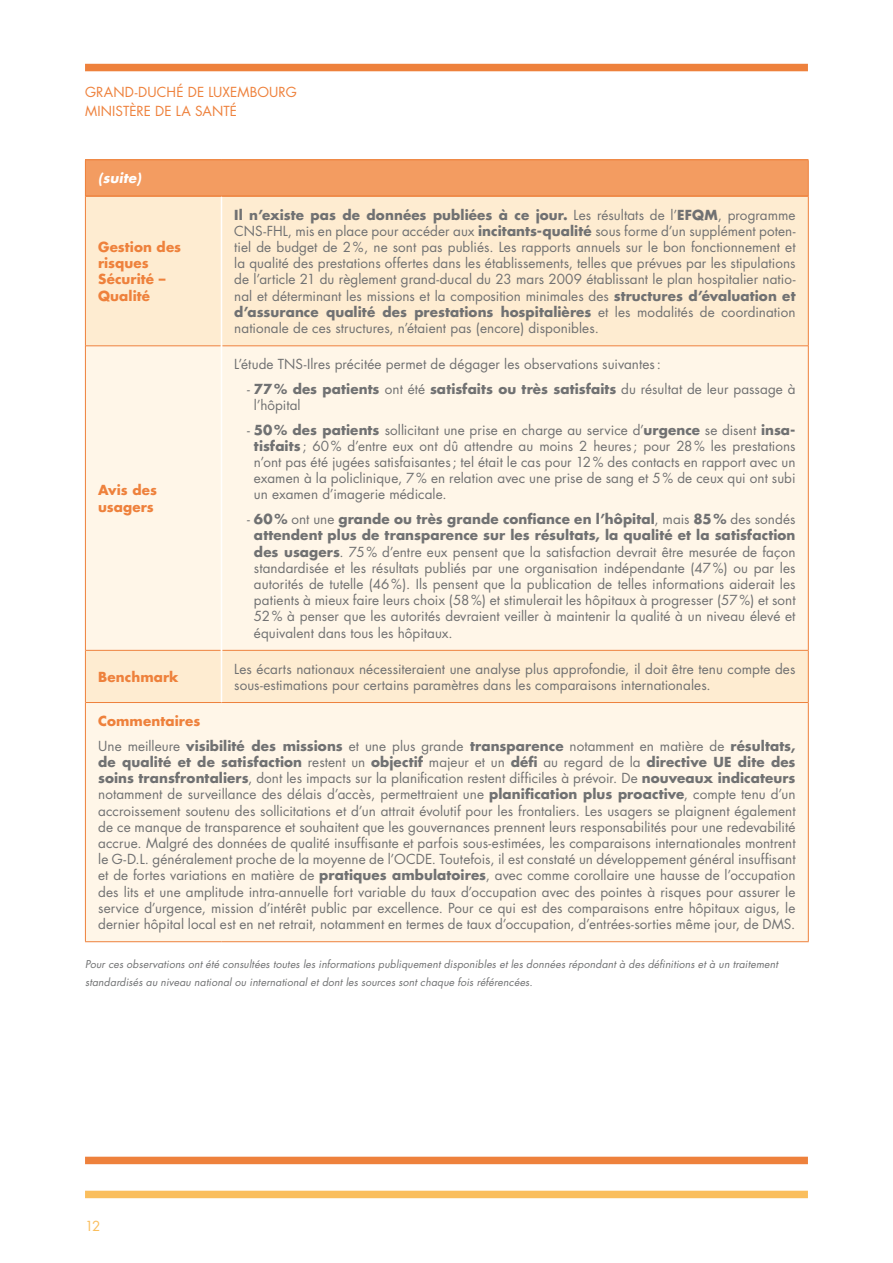
<style>
.page{position:relative;width:893px;height:1263px;background:#fff}
.page>*{position:absolute;margin:0;border:0;box-sizing:border-box;transform-origin:0 0}
.t1{font:13.5px/16.2px "Futura";letter-spacing:.005em;color:#707172;text-align:justify}
.t2{font:700 13.5px/16.2px "Futura";letter-spacing:.005em;color:#ee813c}
.t3{font:13.5px "Futura";color:#ee813c}
.t4{font:italic 700 13.5px "Futura";letter-spacing:.01em;color:#fff}
.t5{font:13.5px "Futura";color:#fabe5d}
.t6{font:italic 10.5px/18px "Futura";letter-spacing:.01em;color:#707172}
.s1{font-weight:700}
.s2{font-weight:700;color:#ee813c}
</style>
<div class="page">
<div style="left:85px;top:1157px;width:723px;height:7px;background:#ee813c"></div>
<div style="left:85px;top:1191px;width:723px;height:7px;background:#fabe5d"></div>
<div style="left:85px;top:64px;width:723px;height:7px;background:#ee813c"></div>
<div style="left:85px;top:160px;width:723px;height:36px;background:#f39c61"></div>
<div style="left:86px;top:197px;width:722px;height:148px;background:#feecd1"></div>
<svg style="left:86px;top:346px;width:722px;height:595px;background:#fef4e5"></svg>
<hr style="left:85px;top:159px;width:136px;height:1px;background:#ee813c">
<hr style="left:221px;top:159px;width:588px;height:1px;background:#ee813c">
<hr style="left:85px;top:160px;width:1px;height:36px;background:#ee813c">
<hr style="left:808px;top:160px;width:1px;height:36px;background:#ee813c">
<hr style="left:86px;top:195px;width:135px;height:2px;background:#ee813c">
<hr style="left:221px;top:195px;width:587px;height:2px;background:#ee813c">
<hr style="left:85px;top:196px;width:1px;height:150px;background:#ee813c">
<hr style="left:808px;top:196px;width:1px;height:150px;background:#ee813c">
<hr style="left:85px;top:346px;width:1px;height:304px;background:#ee813c">
<hr style="left:808px;top:346px;width:1px;height:304px;background:#ee813c">
<hr style="left:85px;top:650px;width:1px;height:52px;background:#ee813c">
<hr style="left:808px;top:650px;width:1px;height:52px;background:#ee813c">
<hr style="left:85px;top:702px;width:1px;height:239px;background:#ee813c">
<hr style="left:808px;top:702px;width:1px;height:239px;background:#ee813c">
<hr style="left:86px;top:345px;width:135px;height:1px;background:#ee813c">
<hr style="left:222px;top:345px;width:586px;height:1px;background:#ee813c">
<hr style="left:86px;top:650px;width:135px;height:1px;background:#ee813c">
<hr style="left:222px;top:650px;width:586px;height:1px;background:#ee813c">
<hr style="left:86px;top:702px;width:135px;height:1px;background:#ee813c">
<hr style="left:221px;top:702px;width:587px;height:1px;background:#ee813c">
<hr style="left:85px;top:941px;width:136px;height:1px;background:#ee813c">
<hr style="left:221px;top:941px;width:588px;height:1px;background:#ee813c">
<hr style="left:221px;top:197px;width:1px;height:149px;background:#fff">
<hr style="left:221px;top:346px;width:1px;height:304px;background:#fff">
<hr style="left:221px;top:650px;width:1px;height:52px;background:#fff">
<p class="t3" style="left:85px;top:83px;width:11px">grand</p>
<p class="t3" style="left:135px;top:83px;width:14px">-duché</p>
<p class="t3" style="left:188px;top:83px;width:53px">de luxembourg</p>
<p class="t3" style="left:85px;top:103px;width:20px">Minist</p>
<p class="t3" style="left:129px;top:103px;width:83px">ère de la Santé</p>
<p class="t4" style="left:98px;top:169px;width:45px">(suite)</p>
<p class="t2" style="left:98px;top:239px;width:84px">Gestion des risques<br>Sécurité –<br>Qualité</p>
<p class="t2" style="left:98px;top:482px;width:60px">Avis des usagers</p>
<p class="t1" style="left:234px;top:207px;width:563px"><span class="s1">Il n’existe pas de données publiées à ce jour.</span> Les résultats de l’<span class="s1">EFQM</span>, programme CNS-FHL, mis en place pour accéder aux <span class="s1">incitants-qualité</span> sous forme d’un supplément poten&shy;tiel de budget de 2%, ne sont pas publiés. Les rapports annuels sur le bon fonctionnement et la qualité des prestations offertes dans les établissements, telles que prévues par les stipulations de l’article 21 du règlement grand-ducal du 23 mars 2009 établissant le plan hospitalier natio&shy;nal et déterminant les missions et la composition minimales des <span class="s1">structures d’évaluation et d’assurance qualité des prestations hospitalières</span> et les modalités de coordination nationale de ces structures, n’étaient pas (encore) disponibles.</p>
<p class="t1" style="left:234px;top:356px;width:428px">L’étude TNS-Ilres précitée permet de dégager les observations suivantes:</p>
<p class="t1" style="left:254px;top:381px;width:543px;text-indent:-7px">- <span class="s1">77% des patients</span> ont été <span class="s1">satisfaits ou très satisfaits</span> du résultat de leur passage à l’hôpital</p>
<p class="t1" style="left:254px;top:422px;width:543px;text-indent:-7px">- <span class="s1">50% des patients</span> sollicitant une prise en charge au service d’<span class="s1">urgence</span> se disent <span class="s1">insa&shy;tisfaits</span>; 60% d’entre eux ont dû attendre au moins 2 heures; pour 28% les prestations n’ont pas été jugées satisfaisantes; tel était le cas pour 12% des contacts en rapport avec un examen à la policlinique, 7% en relation avec une prise de sang et 5% de ceux qui ont subi un examen d’imagerie médicale.</p>
<p class="t1" style="left:254px;top:511px;width:543px;text-indent:-7px">- <span class="s1">60%</span> ont une <span class="s1">grande ou très grande confiance en l’hôpital</span>, mais <span class="s1">85%</span> des sondés <span class="s1">attendent plus de transparence sur les résultats, la qualité et la satisfaction des usagers</span>. 75% d’entre eux pensent que la satisfaction devrait être mesurée de façon standardisée et les résultats publiés par une organisation indépendante (47%) ou par les autorités de tutelle (46%). Ils pensent que la publication de telles informations aiderait les patients à mieux faire leurs choix (58%) et stimulerait les hôpitaux à progresser (57%) et sont 52% à penser que les autorités devraient veiller à maintenir la qualité à un niveau élevé et équivalent dans tous les hôpitaux.</p>
<p class="t2" style="left:98px;top:668px;width:82px">Benchmark</p>
<p class="t1" style="left:234px;top:661px;width:563px">Les écarts nationaux nécessiteraient une analyse plus approfondie, il doit être tenu compte des sous-estimations pour certains paramètres dans les comparaisons internationales.</p>
<p class="t1" style="left:98px;top:709px;width:699px;line-height:24.8px"><span class="s2">Commentaires<br></span>Une meilleure <span class="s1">visibilité des missions</span> et une plus grande <span class="s1">transparence</span> notamment en matière de <span class="s1">résultats,</span></p>
<p class="t1" style="left:98px;top:754px;width:699px"><span class="s1">de qualité et de satisfaction</span> restent un <span class="s1">objectif</span> majeur et un <span class="s1">défi</span> au regard de la <span class="s1">directive UE dite des soins transfrontaliers</span>, dont les impacts sur la planification restent difficiles à prévoir. De <span class="s1">nouveaux indicateurs </span>notamment de surveillance des délais d’accès, permettraient une <span class="s1">planification plus proactive</span>, compte tenu d’un accroissement soutenu des sollicitations et d’un attrait évolutif pour les frontaliers. Les usagers se plaignent également de ce manque de transparence et souhaitent que les gouvernances prennent leurs responsabilités pour une redevabilité accrue. Malgré des données de qualité insuffisante et parfois sous-estimées, les comparaisons internationales montrent le G-D.L. généralement proche de la moyenne de l’OCDE. Toutefois, il est constaté un développement général insuffisant et de fortes variations en matière de <span class="s1">pratiques ambulatoires</span>, avec comme corollaire une hausse de l’occupation des lits et une amplitude intra-annuelle fort variable du taux d’occupation avec des pointes à risques pour assurer le service d’urgence, mission d’intérêt public par excellence. Pour ce qui est des comparaisons entre hôpitaux aigus, le dernier hôpital local est en net retrait, notamment en termes de taux d’occupation, d’entrées-sorties même jour, de DMS.</p>
<p class="t6" style="left:85px;top:956px;width:694px">Pour ces observations ont été consultées toutes les informations publiquement disponibles et les données répondant à des définitions et à un traitement standardisés au niveau national ou international et dont les sources sont chaque fois référencées.</p>
<p class="t5" style="left:85px;top:1217px;width:17px">12</p>
</div>
